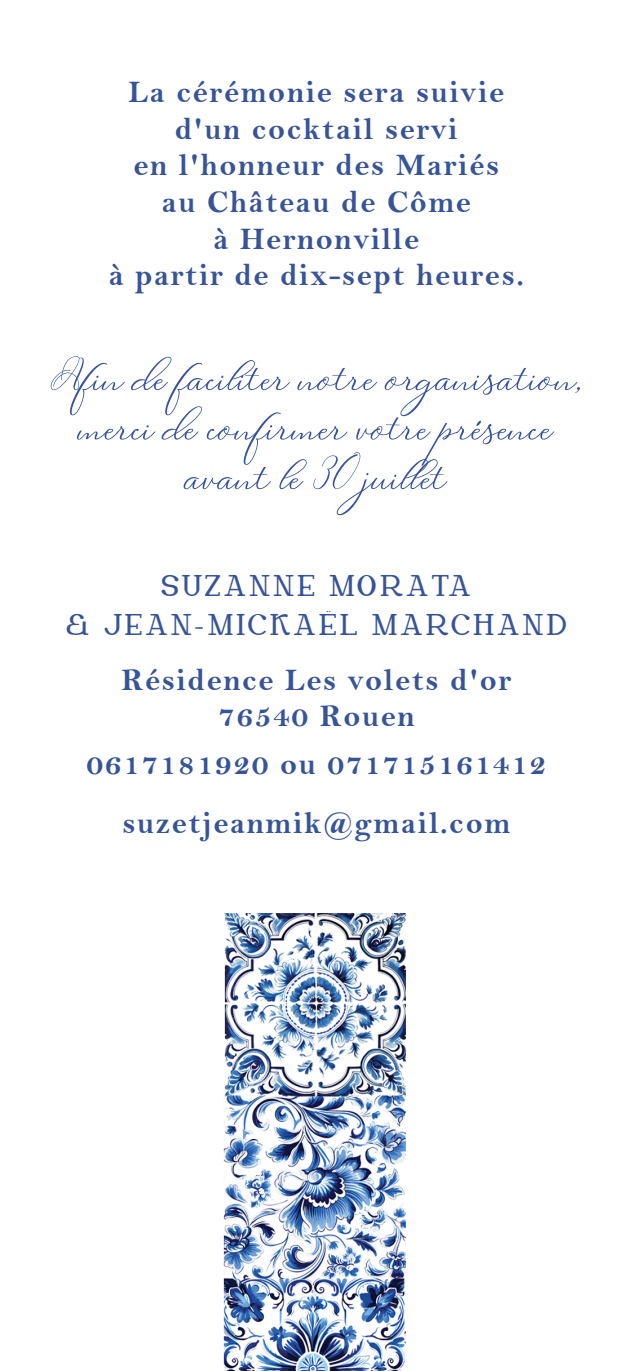
<style>
.page{position:relative;width:633px;height:1371px;background:#fff}
.page>*{position:absolute;margin:0;border:0;box-sizing:border-box;transform-origin:0 0}
.t1{font:53.7px/49.5px "Matthew";color:#375498;text-align:center}
.t2{font:31.58px/36.6px "Bell MT Bold";letter-spacing:.05em;color:#375498;text-align:center}
.t3{font:28.2px "Cheek Flower";letter-spacing:.075em;color:#375498}
</style>
<div class="page">
<img style="left:223px;top:913px;width:183px;height:457px">
<p class="t2" style="left:109px;top:75px;width:417px">La cérémonie sera suivie d'un cocktail servi<br>en l'honneur des Mariés<br>au Château de Côme<br>à Hernonville<br>à partir de dix-sept heures.</p>
<h2 class="t1" style="left:51px;top:347px;width:533px">Afin de faciliter notre organisation‚ merci de confirmer votre présence avant le 30 juil et</h2>
<p class="t3" style="left:161px;top:573px;width:312px">SUZANNE MORATA</p>
<h2 class="t3" style="left:66px;top:612px;width:503px">&amp; JEAN-MICKAËL MARCHAND</h2>
<h1 class="t2" style="left:121px;top:662px;width:391px">Résidence Les volets d'or<br>76540 Rouen</h1>
<p class="t2" style="left:86px;top:735px;width:461px;line-height:59.1px">0617181920 ou 071715161412 suzetjeanmik@gmail.com</p>
</div>
